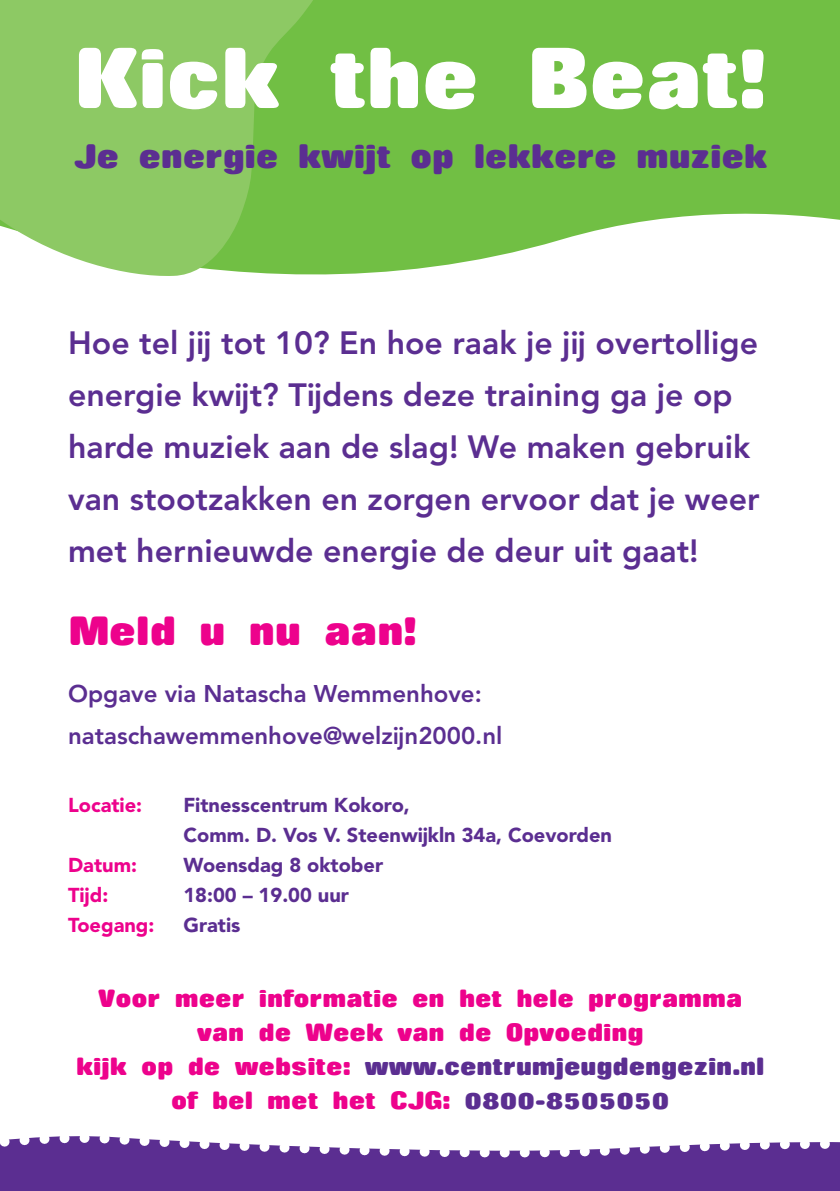
<style>
.page{position:relative;width:840px;height:1191px;background:#fff}
.page>*{position:absolute;margin:0;border:0;box-sizing:border-box;transform-origin:0 0}
.t1{font:800 76px "Rolling No One";color:#fff}
.t2{font:800 36px "Rolling No One";color:#ed028c}
.t3{font:800 32px/52px "Avenir";color:#5b2e91}
.t4{font:800 30px "Rolling No One";color:#5b2e91}
.t5{font:800 24px/42px "Avenir";color:#5b2e91}
.t6{font:800 22px/34px "Rolling No One";color:#ed028c;text-align:center}
.t7{font:900 20px/30px "Avenir";color:#5b2e91}
.t8{font:900 20px "Avenir";color:#ed028c}
.s1{color:#5b2e91}
</style>
<div class="page">
<svg style="left:0;top:1136px;width:839px;height:55px"></svg>
<svg style="left:357px;top:0;width:482px;height:274px;background:#83c75d"></svg>
<svg style="left:0;top:0;width:357px;height:276px;background:#89c860"></svg>
<h1 class="t1" style="left:74px;top:20px;width:693px">Kick the Beat!</h1>
<p class="t4" style="left:73px;top:133px;width:695px">Je energie kwijt op lekkere muziek</p>
<p class="t3" style="left:68px;top:317px;width:692px">Hoe tel jĳ tot 10? En hoe raak je jĳ overtollige energie kwĳt? Tĳdens deze training ga je op harde muziek aan de slag! We maken gebruik van stootzakken en zorgen ervoor dat je weer met hernieuwde energie de deur uit gaat!</p>
<p class="t2" style="left:68px;top:603px;width:350px">Meld u nu aan!</p>
<p class="t5" style="left:68px;top:672px;width:435px">Opgave via Natascha Wemmenhove: nataschawemmenhove@welzĳn2000.nl</p>
<p class="t8" style="left:68px;top:788px;width:76px">Locatie:</p>
<p class="t7" style="left:183px;top:790px;width:430px">Fitnesscentrum Kokoro,<br>Comm. D. Vos V. Steenwĳkln 34a, Coevorden</p>
<p class="t8" style="left:68px;top:848px;width:70px">Datum:</p>
<p class="t7" style="left:183px;top:850px;width:201px">Woensdag 8 oktober</p>
<p class="t8" style="left:68px;top:878px;width:42px">Tĳd:</p>
<p class="t7" style="left:183px;top:880px;width:167px">18:00 – 19.00 uur</p>
<p class="t8" style="left:68px;top:908px;width:88px">Toegang:</p>
<p class="t7" style="left:183px;top:910px;width:59px">Gratis</p>
<p class="t6" style="left:76px;top:980px;width:689px">Voor meer informatie en het hele programma van de Week van de Opvoeding<br>kijk op de website: <span class="s1">www.centrumjeugdengezin.nl </span>of bel met het CJG: <span class="s1">0800-8505050</span></p>
</div>
